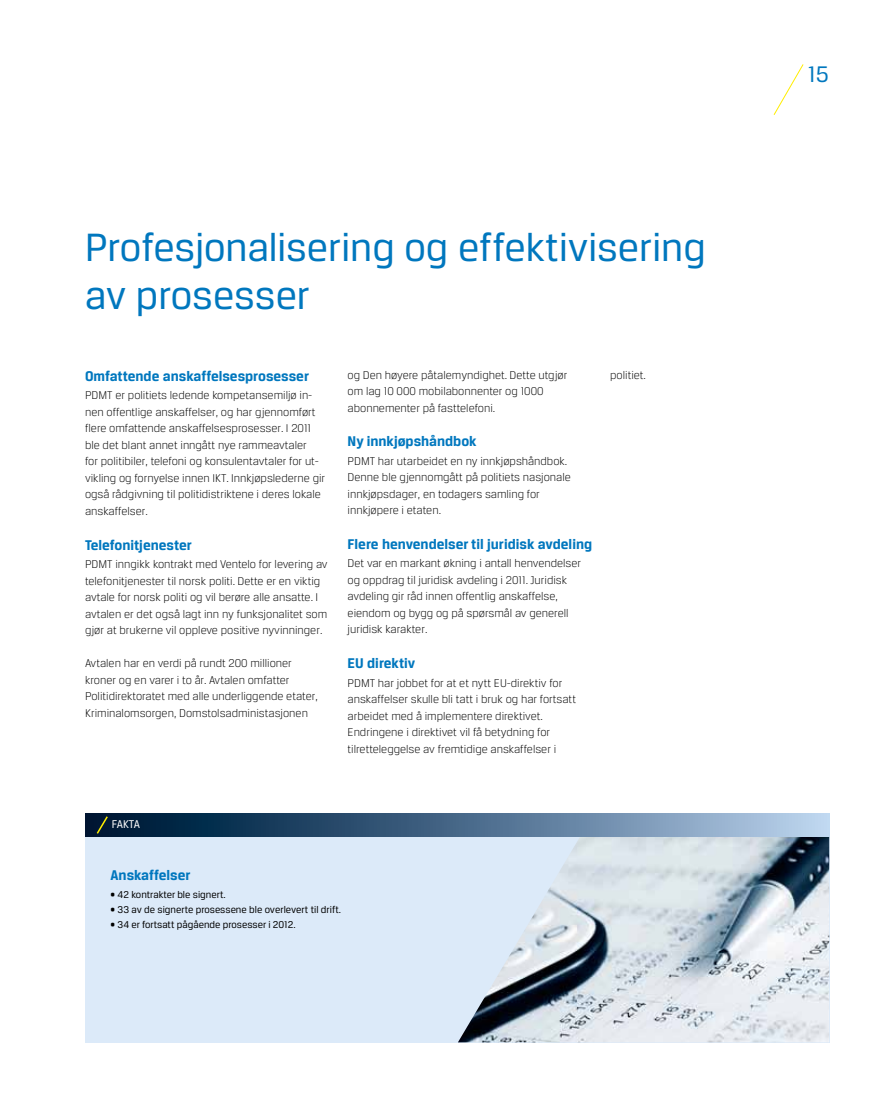
<style>
.page{position:relative;width:893px;height:1106px;background:#fff}
.page>*{position:absolute;margin:0;border:0;box-sizing:border-box;transform-origin:0 0}
.t1{font:42px/48px "Breuer Text";color:#0077be}
.t2{font:24px "Breuer Text";color:#0077be}
.t3{font:700 15px "Breuer Text";color:#0077be}
.t4{font:300 12px/16.5px "Breuer Text";color:#000}
.t5{font:12px "Breuer Text";color:#fff}
.t6{font:10.5px "Breuer Text";color:#000}
</style>
<div class="page">
<svg style="left:773px;top:64px;width:31px;height:51px"></svg>
<div style="left:85px;top:825px;width:744px;height:217px;background:#dceaf9"></div>
<img style="left:458px;top:836px;width:371px;height:206px">
<div style="left:85px;top:813px;width:744px;height:23px;background:linear-gradient(to right,#000a2b,#b5ceeb)"></div>
<svg style="left:95px;top:814px;width:14px;height:21px"></svg>
<h1 class="t1" style="left:85px;top:223px;width:622px">Profesjonalisering og effektivisering av prosesser</h1>
<p class="t3" style="left:85px;top:367px;width:226px">Omfattende anskaffelsesprosesser</p>
<p class="t4" style="left:85px;top:387px;width:242px">PDMT er politiets ledende kompetansemiljø in&shy;nen offentlige anskaffelser, og har gjennomført flere omfattende anskaffelsesprosesser. I 2011 ble det blant annet inngått nye rammeavtaler<br>for politibiler, telefoni og konsulentavtaler for ut&shy;vikling og fornyelse innen IKT. Innkjøpslederne gir også rådgivning til politidistriktene i deres lokale anskaffelser.</p>
<p class="t3" style="left:85px;top:536px;width:108px">Telefonitjenester</p>
<p class="t4" style="left:85px;top:556px;width:244px">PDMT inngikk kontrakt med Ventelo for levering av telefonitjenester til norsk politi. Dette er en viktig avtale for norsk politi og vil berøre alle ansatte. I avtalen er det også lagt inn ny funksjonalitet som gjør at brukerne vil oppleve positive nyvinninger.</p>
<p class="t4" style="left:85px;top:655px;width:234px">Avtalen har en verdi på rundt 200 millioner kroner og en varer i to år. Avtalen omfatter Politidirektoratet med alle underliggende etater, Kriminalomsorgen, Domstolsadministasjonen</p>
<p class="t4" style="left:348px;top:366px;width:221px">og Den høyere påtalemyndighet. Dette utgjør om lag 10 000 mobilabonnenter og 1000 abonnementer på fasttelefoni.</p>
<p class="t3" style="left:348px;top:432px;width:131px">Ny innkjøpshåndbok</p>
<p class="t4" style="left:348px;top:452px;width:225px">PDMT har utarbeidet en ny innkjøpshåndbok.<br>Denne ble gjennomgått på politiets nasjonale innkjøpsdager, en todagers samling for innkjøpere i etaten.</p>
<p class="t3" style="left:348px;top:535px;width:246px">Flere henvendelser til juridisk avdeling</p>
<p class="t4" style="left:348px;top:555px;width:235px">Det var en markant økning i antall henvendelser og oppdrag til juridisk avdeling i 2011. Juridisk avdeling gir råd innen offentlig anskaffelse, eiendom og bygg og på spørsmål av generell juridisk karakter.</p>
<p class="t3" style="left:348px;top:654px;width:69px">EU direktiv</p>
<p class="t4" style="left:348px;top:674px;width:230px">PDMT har jobbet for at et nytt EU-direktiv for anskaffelser skulle bli tatt i bruk og har fortsatt arbeidet med å implementere direktivet.<br>Endringene i direktivet vil få betydning for tilretteleggelse av fremtidige anskaffelser i</p>
<p class="t4" style="left:610px;top:366px;width:37px">politiet.</p>
<p class="t5" style="left:112px;top:818px;width:30px">fakta</p>
<p class="t3" style="left:111px;top:867px;width:82px">Anskaffelser</p>
<p class="t6" style="left:111px;top:888px;width:117px">• 42 kontrakter ble signert.</p>
<p class="t6" style="left:111px;top:903px;width:232px">• 33 av de signerte prosessene ble overlevert til drift.</p>
<p class="t6" style="left:111px;top:918px;width:187px">• 34 er fortsatt pågående prosesser i 2012.</p>
<h2 class="t2" style="left:808px;top:61px;width:23px">15</h2>
</div>
